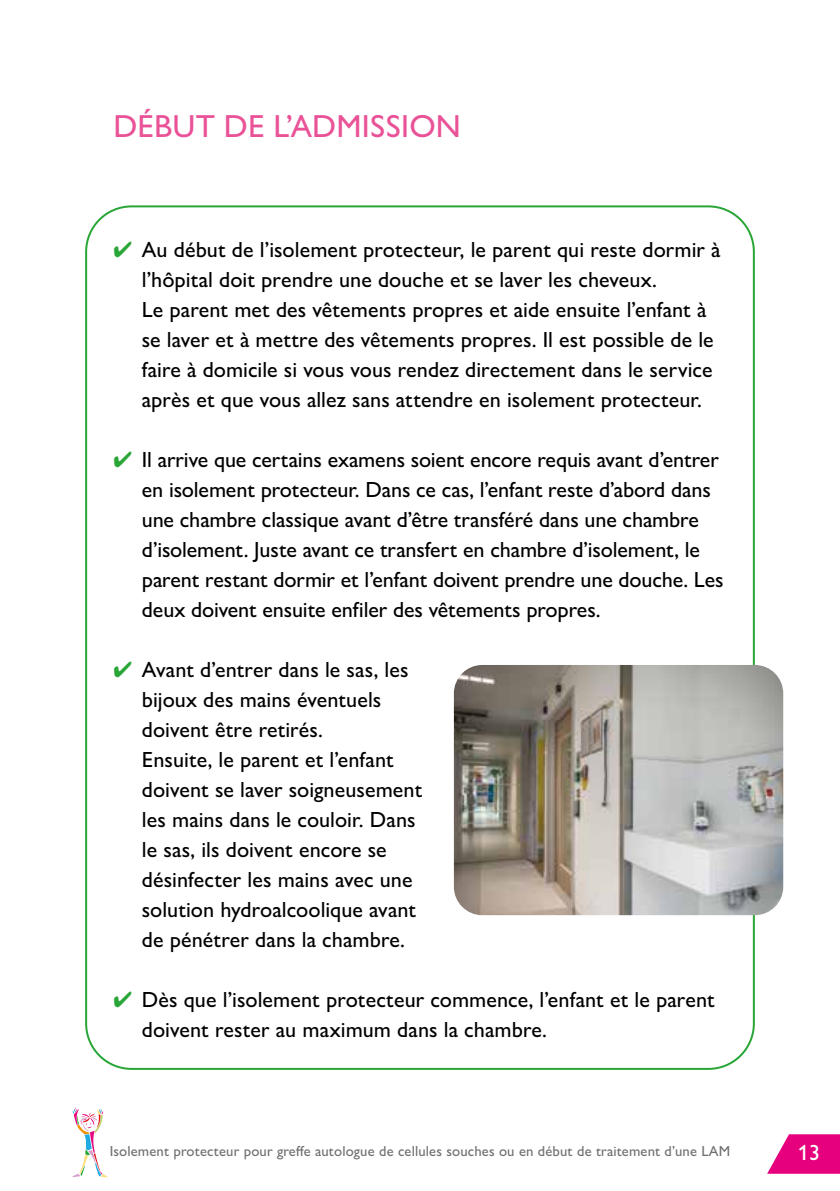
<style>
.page{position:relative;width:840px;height:1191px;background:#fff}
.page>*{position:absolute;margin:0;border:0;box-sizing:border-box;transform-origin:0 0}
.t1{font:500 32px "Gill Sans Nova";letter-spacing:.005em;color:#ea5297}
.t2{font:500 22px/30px "Gill Sans Nova";color:#000}
.t3{font:500 22px "Gill Sans Nova";color:#fff}
.t4{font:500 14.6px "Gill Sans Nova";letter-spacing:.01em;color:#706f6f}
.s1{color:#29a637}
</style>
<div class="page">
<svg style="left:767px;top:1134px;width:72px;height:39px"></svg>
<svg style="left:72px;top:1107px;width:36px;height:70px"></svg>
<img style="left:453px;top:665px;width:329px;height:250px">
<h1 class="t1" style="left:113px;top:106px;width:349px">DÉBUT DE L’ADMISSION</h1>
<p class="t2" style="left:142px;top:234px;width:580px;text-indent:-28px"><span class="s1">✔</span> Au début de l’isolement protecteur, le parent qui reste dormir à l’hôpital doit prendre une douche et se laver les cheveux.<br>Le parent met des vêtements propres et aide ensuite l’enfant à se laver et à mettre des vêtements propres. Il est possible de le faire à domicile si vous vous rendez directement dans le service après et que vous allez sans attendre en isolement protecteur.</p>
<p class="t2" style="left:142px;top:444px;width:583px;text-indent:-28px"><span class="s1">✔</span> Il arrive que certains examens soient encore requis avant d’entrer en isolement protecteur. Dans ce cas, l’enfant reste d’abord dans une chambre classique avant d’être transféré dans une chambre d’isolement. Juste avant ce transfert en chambre d’isolement, le parent restant dormir et l’enfant doivent prendre une douche. Les deux doivent ensuite enfiler des vêtements propres.</p>
<p class="t2" style="left:142px;top:654px;width:282px;text-indent:-28px"><span class="s1">✔</span> Avant d’entrer dans le sas, les bijoux des mains éventuels doivent être retirés.<br>Ensuite, le parent et l’enfant doivent se laver soigneusement les mains dans le couloir. Dans le sas, ils doivent encore se désinfecter les mains avec une solution hydroalcoolique avant de pénétrer dans la chambre.</p>
<p class="t2" style="left:142px;top:984px;width:574px;text-indent:-28px"><span class="s1">✔</span> Dès que l’isolement protecteur commence, l’enfant et le parent doivent rester au maximum dans la chambre.</p>
<p class="t4" style="left:110px;top:1142px;width:621px">Isolement protecteur pour greffe autologue de cellules souches ou en début de traitement d’une LAM</p>
<p class="t3" style="left:797px;top:1138px;width:23px">13</p>
</div>
